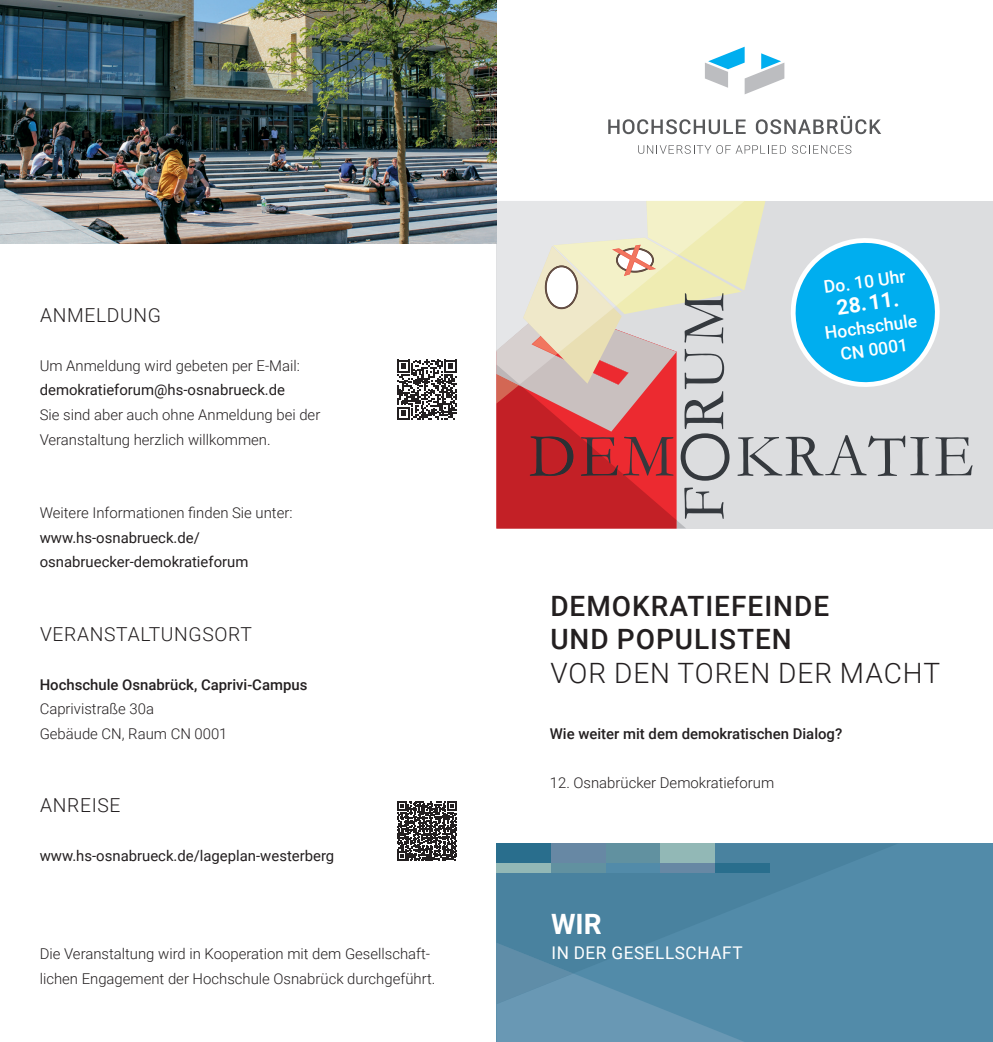
<style>
.page{position:relative;width:993px;height:1042px;background:#fff}
.page>*{position:absolute;margin:0;border:0;box-sizing:border-box;transform-origin:0 0}
.t1{font:500 28px/33.2px "Roboto";letter-spacing:.035em;color:#231f20}
.t2{font:300 28px "Roboto";letter-spacing:.035em;color:#231f20}
.t3{font:700 28px "Roboto";color:#fff}
.t4{font:700 21px "Roboto";color:#fff}
.t5{font:300 19.25px "Roboto";letter-spacing:.035em;color:#231f20}
.t6{font:500 17.5px/22.8px "Roboto";color:#fff;text-align:center}
.t7{font:17.5px "Roboto";letter-spacing:.035em;color:#fff}
.t8{font:300 14.88px/24.5px "Roboto";color:#231f20}
.t9{font:14.88px/24.5px "Roboto";color:#231f20}
.t10{font:500 14.88px "Roboto";color:#231f20}
</style>
<div class="page">
<div style="left:496px;top:843px;width:496px;height:199px;background:#528ba9"></div>
<svg style="left:496px;top:944px;width:248px;height:98px"></svg>
<div style="left:496px;top:201px;width:496px;height:327px;background:#dcdddf"></div>
<svg style="left:397px;top:801px;width:59px;height:60px"></svg>
<svg style="left:397px;top:360px;width:59px;height:59px"></svg>
<img style="left:0;top:0;width:496px;height:243px">
<svg style="left:608px;top:119px;width:137px;height:15px"></svg>
<svg style="left:755px;top:116px;width:125px;height:18px"></svg>
<svg style="left:638px;top:145px;width:147px;height:9px"></svg>
<svg style="left:792px;top:145px;width:59px;height:9px"></svg>
<svg style="left:705px;top:47px;width:79px;height:47px"></svg>
<div style="left:496px;top:843px;width:55px;height:20px;background:#296e8d"></div>
<div style="left:496px;top:863px;width:55px;height:10px;background:#92b8b6"></div>
<div style="left:551px;top:843px;width:54px;height:20px;background:#6788a4"></div>
<div style="left:551px;top:863px;width:54px;height:10px;background:#6191a0"></div>
<div style="left:605px;top:843px;width:55px;height:20px;background:#6191a0"></div>
<div style="left:660px;top:843px;width:54px;height:20px;background:#92b8b6"></div>
<div style="left:660px;top:863px;width:54px;height:10px;background:#6788a4"></div>
<div style="left:714px;top:863px;width:55px;height:10px;background:#296e8d"></div>
<svg style="left:496px;top:201px;width:476px;height:327px"></svg>
<p class="t5" style="left:40px;top:302px;width:122px">ANMELDUNG</p>
<p class="t8" style="left:40px;top:353px;width:262px">Um Anmeldung wird gebeten per E-Mail:</p>
<p class="t9" style="left:40px;top:377px;width:247px">demokratieforum@hs-osnabrueck.de</p>
<p class="t8" style="left:40px;top:402px;width:282px">Sie sind aber auch ohne Anmeldung bei der<br>Veranstaltung herzlich willkommen.</p>
<p class="t8" style="left:40px;top:500px;width:254px">Weitere Informationen finden Sie unter:</p>
<p class="t9" style="left:40px;top:524px;width:210px">www.hs-osnabrueck.de/ osnabruecker-demokratieforum</p>
<p class="t5" style="left:40px;top:620px;width:213px">VERANSTALTUNGSORT</p>
<p class="t10" style="left:40px;top:674px;width:269px">Hochschule Osnabrück, Caprivi-Campus</p>
<p class="t8" style="left:40px;top:696px;width:189px">Caprivistraße 30a<br>Gebäude CN, Raum CN 0001</p>
<p class="t5" style="left:40px;top:792px;width:82px">ANREISE</p>
<p class="t9" style="left:40px;top:843px;width:296px">www.hs-osnabrueck.de/lageplan-westerberg</p>
<p class="t8" style="left:40px;top:941px;width:397px">Die Veranstaltung wird in Kooperation mit dem Gesellschaft&shy;lichen Engagement der Hochschule Osnabrück durchgeführt.</p>
<p class="t6" style="left:822px;top:275px;width:84px;rotate:-8deg">Do. 10 Uhr</p>
<h2 class="t4" style="left:834px;top:293px;width:64px;rotate:-8deg">28. 11.</h2>
<p class="t6" style="left:823px;top:321px;width:94px;rotate:-8deg">Hochschule<br>CN 0001</p>
<h1 class="t1" style="left:550px;top:588px;width:280px">DEMOKRATIEFEINDE<br>UND POPULISTEN</h1>
<h1 class="t2" style="left:550px;top:653px;width:391px">VOR DEN TOREN DER MACHT</h1>
<p class="t10" style="left:549px;top:723px;width:294px">Wie weiter mit dem demokratischen Dialog?</p>
<p class="t8" style="left:549px;top:769px;width:226px">12. Osnabrücker Demokratieforum</p>
<h1 class="t3" style="left:551px;top:904px;width:52px">WIR</h1>
<p class="t7" style="left:551px;top:940px;width:193px">IN DER GESELLSCHAFT</p>
</div>
